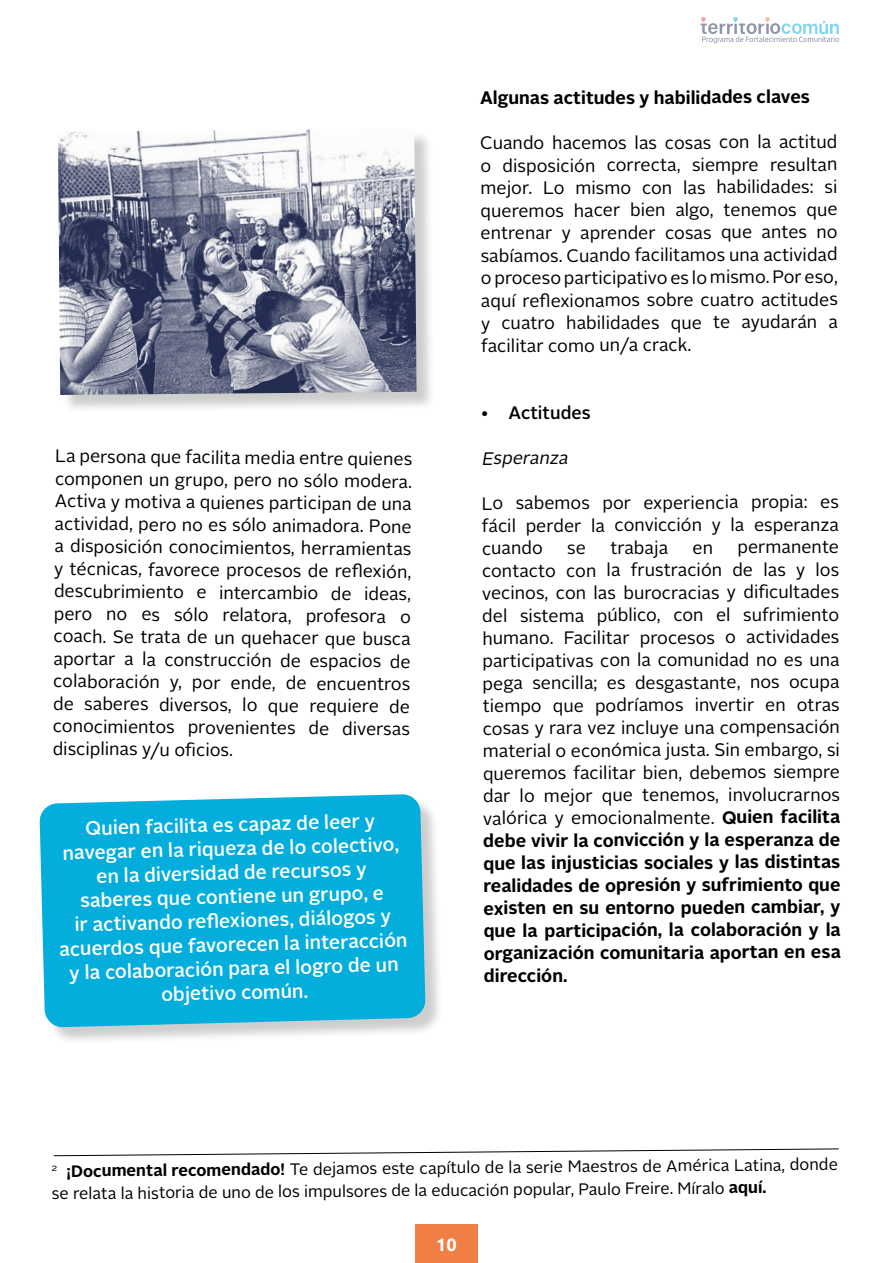
<style>
.page{position:relative;width:893px;height:1263px;background:#fff}
.page>*{position:absolute;margin:0;border:0;box-sizing:border-box;transform-origin:0 0}
.t1{font:500 19.5px/24px "Alright Sans";color:#fff;text-align:center}
.t2{font:18px/22.5px "Alright Sans";letter-spacing:-.005em;color:#000;text-align:justify}
.t3{font:700 18px "Alright Sans";letter-spacing:-.005em;color:#000}
.t4{font:500 18px "Alright Sans";color:#000}
.t5{font:italic 18px "Alright Sans";color:#000}
.t6{font:700 18px "Ubuntu";color:#fff}
.t7{font:16.5px/21.1px "Alright Sans";color:#000}
.s1{font-family:"Ubuntu"}
.s2{font-weight:700}
</style>
<div class="page">
<svg style="left:701px;top:17px;width:138px;height:26px"></svg>
<div style="left:42px;top:796px;width:403px;height:250px;background:#000;opacity:.2"></div>
<div style="left:39px;top:794px;width:387px;height:233px;background:#03aedd"></div>
<svg style="left:53px;top:1148px;width:786px;height:8px"></svg>
<div style="left:60px;top:130px;width:375px;height:284px;background:#000;opacity:.2"></div>
<img style="left:58px;top:129px;width:359px;height:266px">
<div style="left:415px;top:1224px;width:63px;height:39px;background:#ef7f44"></div>
<p class="t2" style="left:53px;top:446px;width:361px;text-align:left">La persona que facilita media entre quienes componen un grupo, pero no sólo modera.<br>Activa y motiva a quienes participan de una actividad, pero no es sólo animadora. Pone a disposición conocimientos, herramientas y técnicas, favorece procesos de reflexión, descubrimiento e intercambio de ideas, pero no es sólo relatora, profesora o coach. Se trata de un quehacer que busca aportar a la construcción de espacios de colaboración y, por ende, de encuentros de saberes diversos, lo que requiere de conocimientos provenientes de diversas disciplinas y/u oficios.</p>
<p class="t1" style="left:55px;top:819px;width:351px;rotate:-2deg">Quien facilita es capaz de leer y navegar en la riqueza de lo colectivo, en la diversidad de recursos y saberes que contiene un grupo, e<br>ir activando reflexiones, diálogos y acuerdos que favorecen la interacción y la colaboración para ellogro de un objetivo com ún.</p>
<p class="t3" style="left:480px;top:85px;width:332px">Algunas actitudes y habilidades claves</p>
<p class="t2" style="left:480px;top:131px;width:359px">Cuando hacemos las cosas con la actitud o disposición correcta, siempre resultan mejor. Lo mismo con las habilidades: si queremos hacer bien algo, tenemos que entrenar y aprender cosas que antes no sabíamos. Cuando facilitamos una actividad o proceso participativo es lo mismo. Por eso, aquí reflexionamos sobre cuatro actitudes y cuatro habilidades que te ayudarán a facilitar como un/a crack.</p>
<p class="t4" style="left:481px;top:400px;width:111px"><span class="s1">•</span> Actitudes</p>
<p class="t5" style="left:482px;top:446px;width:92px">Esperanza</p>
<p class="t2" style="left:482px;top:491px;width:359px;line-height:23px">Lo sabemos por experiencia propia: es fácil perder la convicción y la esperanza cuando</p>
<p class="t2" style="left:567px;top:537px;width:20px">se</p>
<p class="t2" style="left:610px;top:537px;width:59px">trabaja</p>
<p class="t2" style="left:693px;top:536px;width:22px">en</p>
<p class="t2" style="left:482px;top:536px;width:360px;text-indent:255px">permanente contacto con la frustración de las y los vecinos, con las burocracias y dificultades del sistema público, con el sufrimiento humano. Facilitar procesos o actividades participativas con la comunidad no es una pega sencilla; es desgastante, nos ocupa tiempo que podríamos invertir en otras cosas y rara vez incluye una compensación material o económica justa. Sin embargo, si queremos facilitar bien, debemos siempre dar lo mejor que tenemos, involucrarnos valórica y emocionalmente. <span class="s2">Quien facilita debe vivir la convicción y la esperanza de que las injusticias sociales y las distintas realidades de opresión y sufrimiento que existen en su entorno pueden cambiar, y que la participación, la colaboración y la organización comunitaria aportan en esa dirección.</span></p>
<p class="t7" style="left:51px;top:1165px;width:788px;rotate:-1deg"><sup>2</sup> <sup>¡Documentalrecomendad</sup><span class="s2">o!</span> Te dejamos este capítulo de la serie Maestros de América Latina, donde se relata la historia de uno de los impulsores de la educación popular, Paulo Freire. Míralo <span class="s2">aquí.</span></p>
<p class="t6" style="left:436px;top:1233px;width:22px">10</p>
</div>
